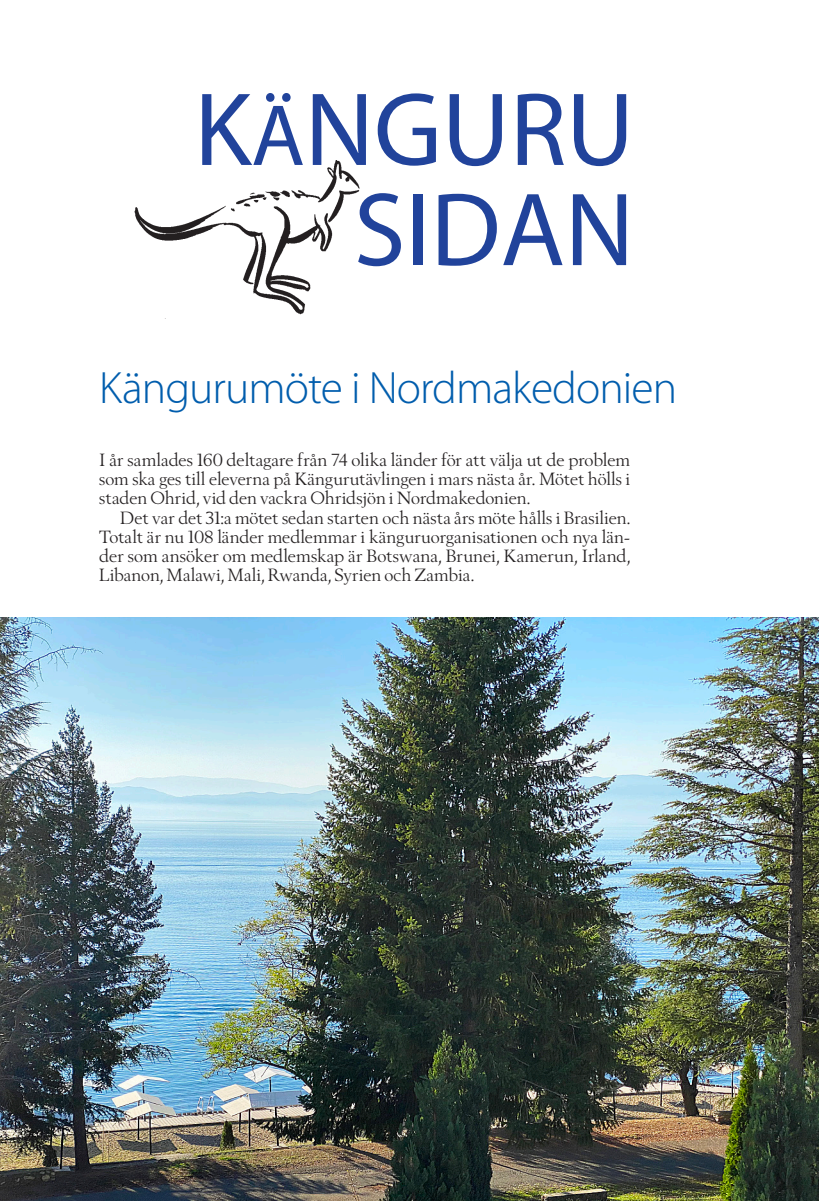
<style>
.page{position:relative;width:819px;height:1201px;background:#fff}
.page>*{position:absolute;margin:0;border:0;box-sizing:border-box;transform-origin:0 0}
.t1{font:105px/100.1px "Myriad";color:#21439b;text-align:right}
.t2{font:300 45.5px "Myriad Pro";letter-spacing:-.02em;color:#015dad}
.t3{font:17.5px/19.2px "Berling Nova Display Pro";letter-spacing:.005em;color:#231f20;text-align:justify}
.s1{font-size:87.5px}
</style>
<div class="page">
<img style="left:135px;top:160px;width:225px;height:159px">
<img style="left:0;top:618px;width:818px;height:582px">
<h1 class="t1" style="left:194px;top:84px;width:441px">K<span class="s1">Ä</span>NGURU<br>SIDAN</h1>
<h2 class="t2" style="left:99px;top:363px;width:579px">Kängurumöte i Nordmakedonien</h2>
<p class="t3" style="left:99px;top:450px;width:532px">I år samlades 160 deltagare från 74 olika länder för att välja ut de problem som ska ges till eleverna på Kängurutävlingen i mars nästa år. Mötet hölls i staden Ohrid, vid den vackra Ohridsjön i Nordmakedonien.</p>
<p class="t3" style="left:99px;top:507px;width:532px;text-indent:21px">Det var det 31:a mötet sedan starten och nästa års möte hålls i Brasilien.<br>Totalt är nu 108 länder medlemmar i känguruorganisationen och nya län&shy;der som ansöker om medlemskap är Botswana, Brunei, Kamerun, Irland, Libanon, Malawi, Mali, Rwanda, Syrien och Zambia.</p>
</div>
